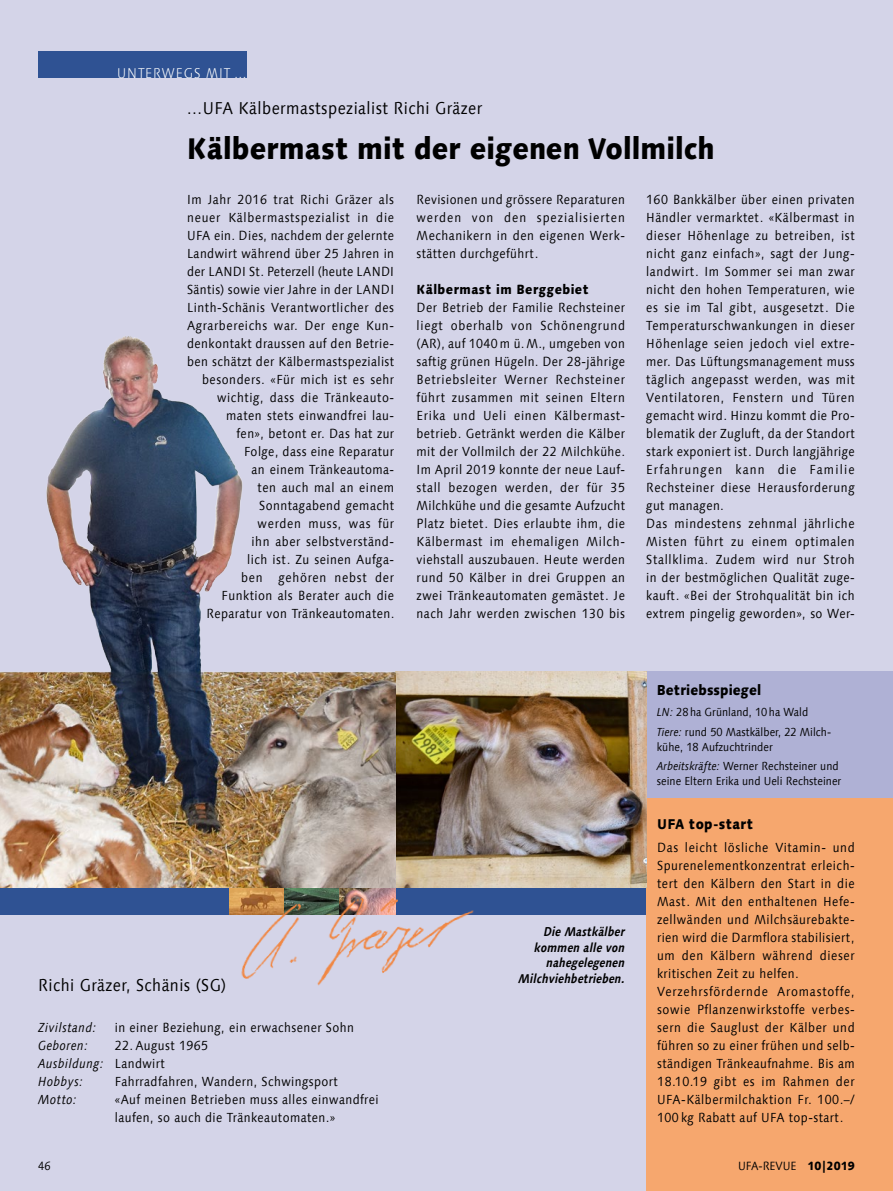
<style>
.page{position:relative;width:893px;height:1191px;background:#d4d4e8}
.page>*{position:absolute;margin:0;border:0;box-sizing:border-box;transform-origin:0 0}
.t1{font:800 30px "Linotype Syntax Com";color:#000;scale:.9 1}
.t2{font:17.25px "Linotype Syntax Com";letter-spacing:.03em;color:#000;scale:.9 1}
.t3{font:800 14.25px "Linotype Syntax Com";letter-spacing:.005em;color:#000;scale:.9 1}
.t4{font:300 14.25px "Linotype Syntax Com";letter-spacing:.08em;color:#fff;scale:.88 1}
.t5{font:800 14.25px "Linotype Syntax Com";letter-spacing:.025em;color:#000;scale:.9 1}
.t6{font:13.2px/18px "Linotype Syntax Com";letter-spacing:.045em;color:#000;scale:.9 1}
.t7{font:italic 13.2px "Linotype Syntax Com";letter-spacing:.035em;color:#000;scale:.9 1}
.t8{font:800 13.2px "Linotype Syntax Com";letter-spacing:.035em;color:#000;scale:.9 1}
.t9{font:italic 700 12.75px/15.8px "Linotype Syntax Com";letter-spacing:.01em;color:#000;text-align:right;scale:.9 1}
.t10{font:12px "Linotype Syntax Com";color:#000;scale:.9 1}
.t11{font:12px "Linotype Syntax Com";color:#000;scale:.88 1}
.t12{font:11.7px/19.2px "Linotype Syntax Com";letter-spacing:.005em;color:#000;scale:.9 1}
.s1{font-style:italic}
.s2{font-weight:800}
</style>
<div class="page">
<div style="left:38px;top:51px;width:209px;height:27px;background:#2f5293"></div>
<div style="left:0;top:888px;width:646px;height:26px;background:#2f5293"></div>
<div style="left:646px;top:798px;width:247px;height:393px;background:#f6a76e"></div>
<hr style="left:892px;top:906px;width:1px;height:285px;background:#fff">
<div style="left:646px;top:672px;width:247px;height:126px;background:#afb1d5"></div>
<hr style="left:892px;top:672px;width:1px;height:233px;background:#fff">
<img style="left:395px;top:672px;width:251px;height:216px">
<img style="left:228px;top:888px;width:254px;height:98px">
<img style="left:0;top:336px;width:395px;height:552px">
<p class="t4" style="left:117px;top:64px;width:149px">UNTERWEGS MIT …</p>
<h2 class="t2" style="left:187px;top:97px;width:330px">…UFA Kälbermastspezialist Richi Gräzer</h2>
<h1 class="t1" style="left:187px;top:129px;width:588px">Kälbermast mit der eigenen Vollmilch</h1>
<p class="t6" style="left:187px;top:190px;width:232px;text-align:right">Im Jahr 2016 trat Richi Gräzer als neuer Kälbermastspezialist in die<br>UFA ein. Dies, nachdem der gelernte<br>Landwirt während über 25 Jahren in der LANDI St. Peterzell (heute LANDI<br>Säntis) sowie vier Jahre in der LANDI<br>Linth-Schänis Verantwortlicher des<br>Agrarbereichs war. Der enge Kun&shy;denkontakt draussen auf den Betrie&shy;ben schätzt der Kälbermastspezialist besonders. «Für mich ist es sehr wichtig, dass die Tränkeauto&shy;maten stets einwandfrei lau-<br>fen», betont er. Das hat zur<br>Folge, dass eine Reparatur<br>an einem Tränkeautoma-<br>ten auch mal an einem<br>Sonntagabend gemacht<br>werden muss, was für<br>ihn aber selbstverständ-<br>lich ist. Zu seinen Aufga-<br>ben gehören nebst der<br>Funktion als Berater auch die<br>Reparatur von Tränkeautomaten.</p>
<p class="t6" style="left:417px;top:190px;width:233px;text-align:justify">Revisionen und grössere Reparaturen werden von den spezialisierten Mechanikern in den eigenen Werk&shy;stätten durchgeführt.</p>
<p class="t8" style="left:417px;top:280px;width:193px">Kälbermast im Berggebiet</p>
<p class="t6" style="left:417px;top:298px;width:233px;text-align:justify">Der Betrieb der Familie Rechsteiner liegt oberhalb von Schönengrund (AR), auf 1040 m ü. M., umgeben von saftig grünen Hügeln. Der 28-jährige Betriebsleiter Werner Rechsteiner führt zusammen mit seinen Eltern Erika und Ueli einen Kälbermast&shy;betrieb. Getränkt werden die Kälber mit der Vollmilch der 22 Milchkühe.<br>Im April 2019 konnte der neue Lauf&shy;stall bezogen werden, der für 35<br>Milchkühe und die gesamte Aufzucht Platz bietet. Dies erlaubte ihm, die Kälbermast im ehemaligen Milch&shy;viehstall auszubauen. Heute werden rund 50 Kälber in drei Gruppen an zwei Tränkeautomaten gemästet. Je nach Jahr werden zwischen 130 bis</p>
<p class="t6" style="left:646px;top:190px;width:233px">160 Bankkälber über einen privaten Händler vermarktet. «Kälbermast in dieser Höhenlage zu betreiben, ist nicht ganz einfach», sagt der Jung&shy;landwirt. Im Sommer sei man zwar nicht den hohen Temperaturen, wie es sie im Tal gibt, ausgesetzt. Die Temperaturschwankungen in dieser Höhenlage seien jedoch viel extre&shy;mer. Das Lüftungsmanagement muss täglich angepasst werden, was mit Ventilatoren, Fenstern und Türen gemacht wird. Hinzu kommt die Pro&shy;blematik der Zugluft, da der Standort stark exponiert ist. Durch langjährige Erfahrungen kann die Familie Rechsteiner diese Herausforderung gut managen.<br>Das mindestens zehnmal jährliche Misten führt zu einem optimalen Stallklima. Zudem wird nur Stroh in der bestmöglichen Qualität zuge&shy;kauft. «Bei der Strohqualität bin ich extrem pingelig geworden», so Wer-</p>
<h2 class="t2" style="left:38px;top:973px;width:210px">Richi Gräzer, Schänis (SG)</h2>
<p class="t7" style="left:38px;top:1019px;width:66px">Zivilstand:</p>
<p class="t6" style="left:115px;top:1018px;width:267px">in einer Beziehung, ein erwachsener Sohn</p>
<p class="t7" style="left:38px;top:1037px;width:57px">Geboren:</p>
<p class="t6" style="left:38px;top:1036px;width:190px;text-indent:77px">22. August 1965<br><span class="s1">Ausbildung:</span> Landwirt<br><span class="s1">Hobbys:</span></p>
<p class="t6" style="left:115px;top:1072px;width:249px">Fahrradfahren, Wandern, Schwingsport</p>
<p class="t7" style="left:38px;top:1091px;width:44px">Motto:</p>
<p class="t6" style="left:115px;top:1090px;width:295px">«Auf meinen Betrieben muss alles einwandfrei laufen, so auch die Tränkeautomaten.»</p>
<p class="t9" style="left:518px;top:923px;width:120px">Die Mastkälber kommen alle von nahegelegenen<br>Milchviehbetrieben.</p>
<p class="t3" style="left:657px;top:681px;width:117px">Betriebsspiegel</p>
<p class="t12" style="left:657px;top:702px;width:194px"><span class="s1">LN:</span> 28ha Grünland, 10ha Wald<br><span class="s1">Tiere:</span> rund 50 Mastkälber, 22 Milch-</p>
<p class="t12" style="left:657px;top:737px;width:204px">kühe, 18 Aufzuchtrinder<br><span class="s1">Arbeitskräfte:</span> Werner Rechsteiner und</p>
<p class="t12" style="left:657px;top:771px;width:207px">seine Eltern Erika und Ueli Rechsteiner</p>
<p class="t5" style="left:657px;top:815px;width:108px">UFA top-start</p>
<p class="t6" style="left:657px;top:838px;width:221px">Das leicht lösliche Vitamin- und Spurenelementkonzentrat erleich&shy;tert den Kälbern den Start in die Mast. Mit den enthaltenen Hefe&shy;zellwänden und Milchsäurebakte&shy;rien wird die Darmflora stabilisiert, um den Kälbern während dieser kritischen Zeit zu helfen.<br>Verzehrsfördernde Aromastoffe, sowie Pflanzenwirkstoffe verbes&shy;sern die Sauglust der Kälber und führen so zu einer frühen und selb&shy;ständigen Tränkeaufnahme. Bis am 18.10.19 gibt es im Rahmen der UFA-Kälbermilchaktion Fr. 100.–/ 100 kg Rabatt auf UFA top-start.</p>
<p class="t11" style="left:38px;top:1158px;width:16px">46</p>
<p class="t10" style="left:738px;top:1158px;width:131px">UFA-REVUE <span class="s2">10|2019</span></p>
</div>
